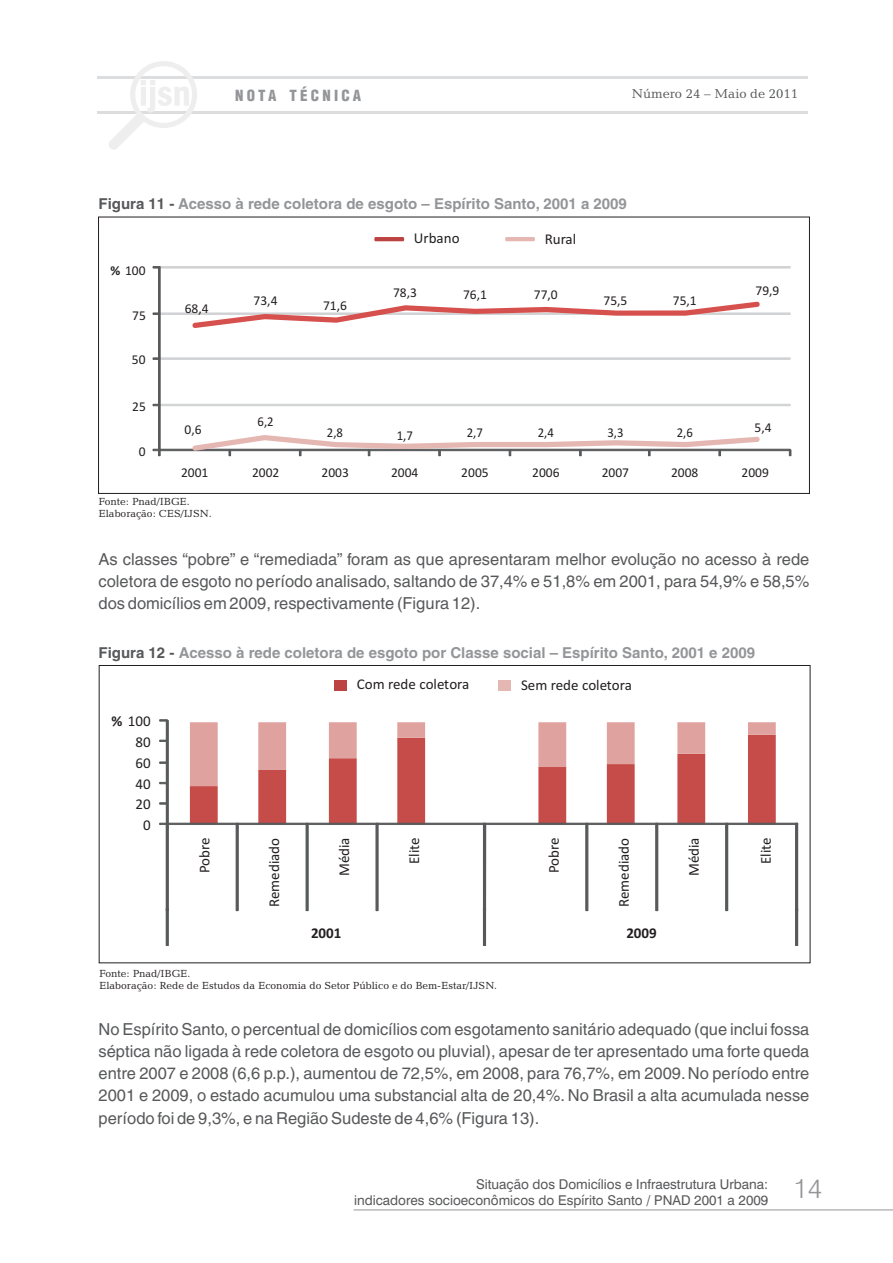
<style>
.page{position:relative;width:893px;height:1263px;background:#fff}
.page>*{position:absolute;margin:0;border:0;box-sizing:border-box;transform-origin:0 0}
.t1{font:300 27px "Swiss 721 BT";color:#939598}
.t2{font:16.5px/22px "Helvetica LT";color:#57585a;text-align:justify}
.t3{font:700 15px "Helvetica LT";color:#939598}
.t4{font:15px "Calibri";color:#231f20}
.t5{font:900 condensed 15px "Helvetica LT";letter-spacing:.215em;color:#939598}
.t6{font:700 15px "Calibri";color:#231f20}
.t7{font:13.5px/16px "Swiss 721 BT";color:#57585a;text-align:right}
.t8{font:13.5px "Calibri";color:#231f20}
.t9{font:13.5px "Calibri";color:#231f20;scale:.94 1}
.t10{font:13.2px "Candida BT";color:#57585a}
.t11{font:10.5px/12.6px "Candida BT";color:#231f20}
.s1{color:#57585a}
.s2{font-weight:700}
</style>
<div class="page">
<hr style="left:98px;top:76px;width:710px;height:2px;background:#dcdddf">
<hr style="left:98px;top:111px;width:710px;height:3px;background:#dcdddf">
<svg style="left:108px;top:61px;width:92px;height:88px"></svg>
<hr style="left:354px;top:1209px;width:539px;height:1px;background:#939598">
<svg style="left:374px;top:237px;width:30px;height:4px"></svg>
<svg style="left:505px;top:237px;width:30px;height:4px"></svg>
<svg style="left:152px;top:266px;width:640px;height:191px"></svg>
<div style="left:334px;top:680px;width:13px;height:11px;background:#bd4342"></div>
<div style="left:499px;top:680px;width:12px;height:11px;background:#e4b7b2"></div>
<svg style="left:165px;top:825px;width:634px;height:82px"></svg>
<svg style="left:165px;top:907px;width:634px;height:39px"></svg>
<svg style="left:159px;top:719px;width:640px;height:106px"></svg>
<p class="t5" style="left:235px;top:90px;width:128px">NOTA TÉCNICA</p>
<p class="t10" style="left:632px;top:88px;width:168px">Número 24 – Maio de 2011</p>
<p class="t3" style="left:99px;top:197px;width:530px"><span class="s1">Figura 11 -</span> Acesso à rede coletora de esgoto – Espírito Santo, 2001 a 2009</p>
<p class="t8" style="left:111px;top:264px;width:37px"><span class="s2">%</span> 100</p>
<p class="t8" style="left:132px;top:309px;width:15px">75</p>
<p class="t8" style="left:132px;top:354px;width:15px">50</p>
<p class="t8" style="left:132px;top:401px;width:15px">25</p>
<p class="t8" style="left:139px;top:446px;width:8px">0</p>
<p class="t8" style="left:185px;top:303px;width:25px">68,4</p>
<p class="t8" style="left:254px;top:295px;width:25px">73,4</p>
<p class="t8" style="left:323px;top:300px;width:25px">71,6</p>
<p class="t4" style="left:414px;top:232px;width:47px">Urbano</p>
<p class="t4" style="left:545px;top:233px;width:33px">Rural</p>
<p class="t8" style="left:393px;top:287px;width:25px">78,3</p>
<p class="t8" style="left:463px;top:289px;width:25px">76,1</p>
<p class="t8" style="left:534px;top:289px;width:25px">77,0</p>
<p class="t8" style="left:603px;top:295px;width:25px">75,5</p>
<p class="t8" style="left:673px;top:295px;width:25px">75,1</p>
<p class="t8" style="left:755px;top:285px;width:25px">79,9</p>
<p class="t9" style="left:258px;top:416px;width:19px">6,2</p>
<p class="t8" style="left:185px;top:424px;width:19px">0,6</p>
<p class="t8" style="left:755px;top:422px;width:19px">5,4</p>
<p class="t9" style="left:327px;top:427px;width:19px">2,8</p>
<p class="t9" style="left:397px;top:429px;width:19px">1,7</p>
<p class="t9" style="left:467px;top:427px;width:19px">2,7</p>
<p class="t9" style="left:538px;top:427px;width:19px">2,4</p>
<p class="t9" style="left:607px;top:427px;width:19px">3,3</p>
<p class="t9" style="left:677px;top:427px;width:19px">2,6</p>
<p class="t8" style="left:181px;top:467px;width:29px">2001</p>
<p class="t8" style="left:252px;top:467px;width:29px">2002</p>
<p class="t8" style="left:321px;top:467px;width:29px">2003</p>
<p class="t8" style="left:391px;top:467px;width:29px">2004</p>
<p class="t8" style="left:461px;top:467px;width:29px">2005</p>
<p class="t8" style="left:532px;top:467px;width:29px">2006</p>
<p class="t8" style="left:602px;top:467px;width:29px">2007</p>
<p class="t8" style="left:671px;top:467px;width:29px">2008</p>
<p class="t8" style="left:741px;top:467px;width:29px">2009</p>
<p class="t11" style="left:99px;top:495px;width:115px">Fonte: Pnad/IBGE.<br>Elaboração: CES/IJSN.</p>
<p class="t2" style="left:99px;top:550px;width:712px">As classes “pobre” e “remediada” foram as que apresentaram melhor evolução no acesso à rede coletora de esgoto no período analisado, saltando de 37,4% e 51,8% em 2001, para 54,9% e 58,5% dos domicílios em 2009, respectivamente (Figura 12).</p>
<p class="t3" style="left:99px;top:646px;width:658px"><span class="s1">Figura 12 -</span> Acesso à rede coletora de esgoto por Classe social – Espírito Santo, 2001 e 2009</p>
<p class="t4" style="left:112px;top:715px;width:41px"><span class="s2">%</span> 100</p>
<p class="t4" style="left:135px;top:735px;width:17px">80</p>
<p class="t4" style="left:135px;top:757px;width:17px">60</p>
<p class="t4" style="left:135px;top:778px;width:17px">40</p>
<p class="t4" style="left:135px;top:798px;width:17px">20</p>
<p class="t4" style="left:143px;top:818px;width:9px">0</p>
<p class="t4" style="left:357px;top:678px;width:114px">Com rede coletora</p>
<p class="t4" style="left:521px;top:679px;width:112px">Sem rede coletora</p>
<p class="t4" style="left:198px;top:873px;width:37px;rotate:-90deg">Pobre</p>
<p class="t4" style="left:268px;top:907px;width:71px;rotate:-90deg">Remediado</p>
<p class="t4" style="left:338px;top:876px;width:40px;rotate:-90deg">Média</p>
<p class="t4" style="left:408px;top:864px;width:28px;rotate:-90deg">Elite</p>
<p class="t4" style="left:548px;top:873px;width:37px;rotate:-90deg">Pobre</p>
<p class="t4" style="left:618px;top:907px;width:71px;rotate:-90deg">Remediado</p>
<p class="t4" style="left:688px;top:876px;width:40px;rotate:-90deg">Média</p>
<p class="t4" style="left:759px;top:864px;width:28px;rotate:-90deg">Elite</p>
<p class="t6" style="left:311px;top:926px;width:32px">2001</p>
<p class="t6" style="left:626px;top:926px;width:32px">2009</p>
<p class="t11" style="left:99px;top:968px;width:400px">Fonte: Pnad/IBGE.<br>Elaboração: Rede de Estudos da Economia do Setor Público e do Bem-Estar/IJSN.</p>
<p class="t2" style="left:99px;top:1019px;width:712px">No Espírito Santo, o percentual de domicílios com esgotamento sanitário adequado (que inclui fossa séptica não ligada à rede coletora de esgoto ou pluvial), apesar de ter apresentado uma forte queda entre 2007 e 2008 (6,6 p.p.), aumentou de 72,5%, em 2008, para 76,7%, em 2009.No período entre 2001 e 2009, o estado acumulou uma substancial alta de 20,4%. No Brasil a alta acumulada nesse período foi de 9,3%, e na Região Sudeste de 4,6% (Figura 13).</p>
<p class="t7" style="left:354px;top:1177px;width:416px">Situação dos Domicílios e Infraestrutura Urbana:<br>indicadores socioeconômicos do Espírito Santo / PNAD 2001 a 2009</p>
<h1 class="t1" style="left:794px;top:1177px;width:30px">14</h1>
</div>
